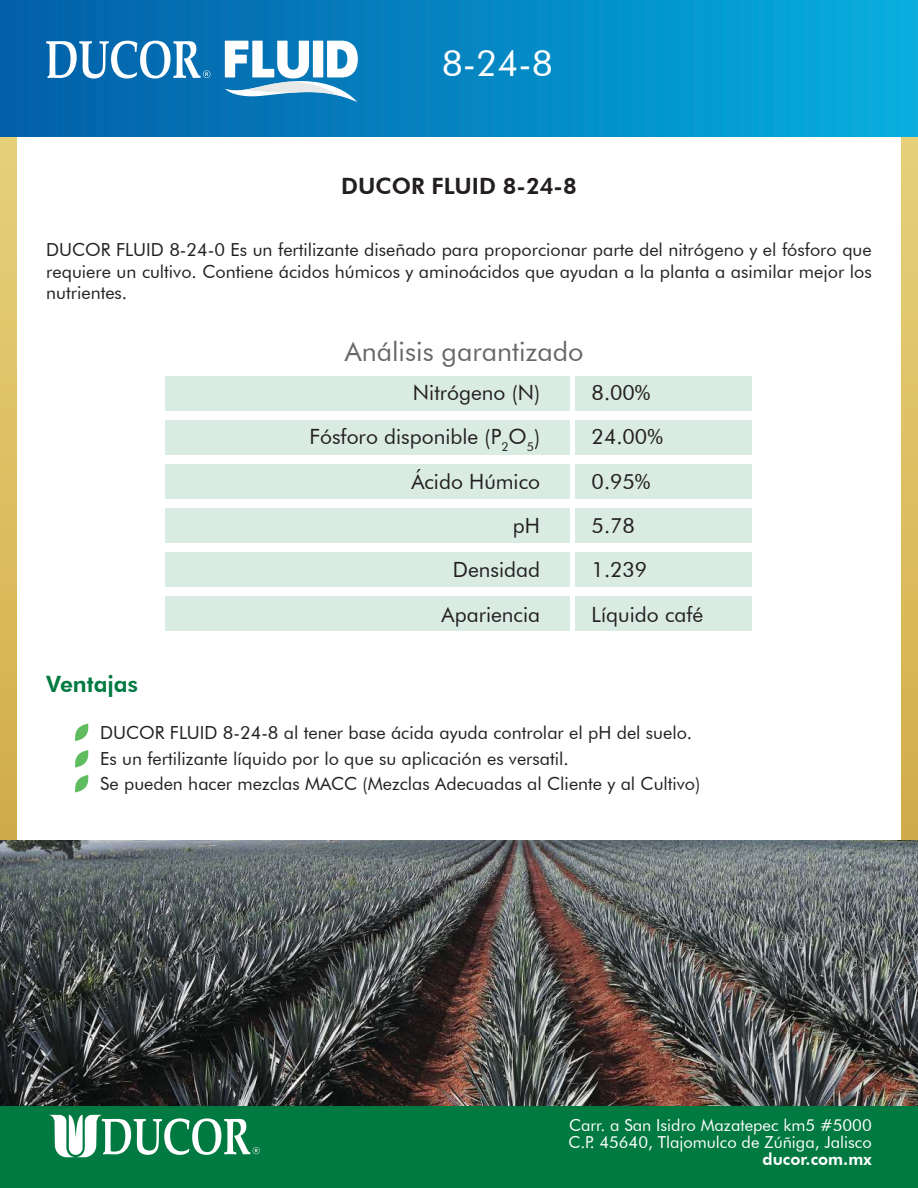
<style>
.page{position:relative;width:918px;height:1188px;background:#fff}
.page>*{position:absolute;margin:0;border:0;box-sizing:border-box;transform-origin:0 0}
.t1{font:36px "Futura BT";color:#fff}
.t2{font:27px "Futura BT";color:#67686b}
.t3{font:800 22.5px "Futura BT";color:#231f20}
.t4{font:800 22.5px "Futura BT";color:#007a40}
.t5{font:21px/44.2px "Futura BT";color:#231f20}
.t6{font:18px/21.6px "Futura BT";color:#231f20;text-align:justify}
.t7{font:16.5px/16.5px "Futura BT";color:#fff}
.t8{font:800 16.5px "Futura BT";color:#fff}
</style>
<div class="page">
<svg style="left:0;top:136px;width:16px;height:705px;background:#dbbd61"></svg>
<svg style="left:902px;top:136px;width:16px;height:705px;background:#dbbe61"></svg>
<img style="left:0;top:841px;width:918px;height:266px">
<div style="left:166px;top:376px;width:404px;height:35px;background:#d9ebe2"></div>
<div style="left:576px;top:376px;width:176px;height:35px;background:#d9ebe2"></div>
<div style="left:166px;top:421px;width:404px;height:34px;background:#d9ebe2"></div>
<div style="left:576px;top:421px;width:176px;height:34px;background:#d9ebe2"></div>
<div style="left:166px;top:465px;width:404px;height:34px;background:#d9ebe2"></div>
<div style="left:576px;top:465px;width:176px;height:34px;background:#d9ebe2"></div>
<div style="left:166px;top:509px;width:404px;height:34px;background:#d9ebe2"></div>
<div style="left:576px;top:509px;width:176px;height:34px;background:#d9ebe2"></div>
<div style="left:576px;top:553px;width:176px;height:34px;background:#d9ebe2"></div>
<div style="left:166px;top:553px;width:404px;height:34px;background:#d9ebe2"></div>
<div style="left:576px;top:597px;width:176px;height:34px;background:#d9ebe2"></div>
<div style="left:166px;top:597px;width:404px;height:34px;background:#d9ebe2"></div>
<div style="left:0;top:0;width:918px;height:136px;background:linear-gradient(to right,#045ea6,#06adde)"></div>
<div style="left:0;top:1107px;width:918px;height:81px;background:#007a40"></div>
<svg style="left:49px;top:1114px;width:211px;height:43px"></svg>
<svg style="left:46px;top:41px;width:164px;height:38px"></svg>
<svg style="left:225px;top:41px;width:133px;height:61px"></svg>
<svg style="left:75px;top:724px;width:14px;height:17px"></svg>
<svg style="left:75px;top:750px;width:14px;height:18px"></svg>
<svg style="left:75px;top:775px;width:14px;height:17px"></svg>
<h1 class="t1" style="left:442px;top:41px;width:113px">8-24-8</h1>
<p class="t3" style="left:341px;top:173px;width:237px">DUCOR FLUID 8-24-8</p>
<p class="t6" style="left:46px;top:239px;width:827px">DUCOR FLUID 8-24-0 Es un fertilizante diseñado para proporcionar parte del nitrógeno y el fósforo que requiere un cultivo. Contiene ácidos húmicos y aminoácidos que ayudan a la planta a asimilar mejor los nutrientes.</p>
<h2 class="t2" style="left:345px;top:335px;width:240px">Análisis garantizado</h2>
<p class="t5" style="left:309px;top:370px;width:232px;text-align:right">Nitrógeno (N)<br>Fósforo disponible (P<sub>2</sub>O<sub>5</sub>)<br>Ácido Húmico</p>
<p class="t5" style="left:592px;top:370px;width:73px">8.00%<br>24.00%<br>0.95%</p>
<p class="t5" style="left:513px;top:503px;width:29px">pH</p>
<p class="t5" style="left:592px;top:503px;width:113px">5.78<br>1.239<br>Líquido café</p>
<p class="t5" style="left:442px;top:547px;width:100px;text-align:center">Densidad<br>Apariencia</p>
<p class="t4" style="left:46px;top:670px;width:93px">Ventajas</p>
<p class="t6" style="left:100px;top:720px;width:602px;line-height:25.5px;text-align:left">DUCOR FLUID 8-24-8 al tener base ácida ayuda controlar el pH del suelo.<br>Es un fertilizante líquido por lo que su aplicación es versatil.<br>Se pueden hacer mezclas MACC (Mezclas Adecuadas al Cliente y al Cultivo)</p>
<p class="t7" style="left:568px;top:1117px;width:305px">Carr. a San Isidro Mazatepec km5 #5000<br>C.P. 45640, Tlajomulco de Zúñiga, Jalisco</p>
<p class="t8" style="left:763px;top:1149px;width:110px">ducor.com.mx</p>
</div>
